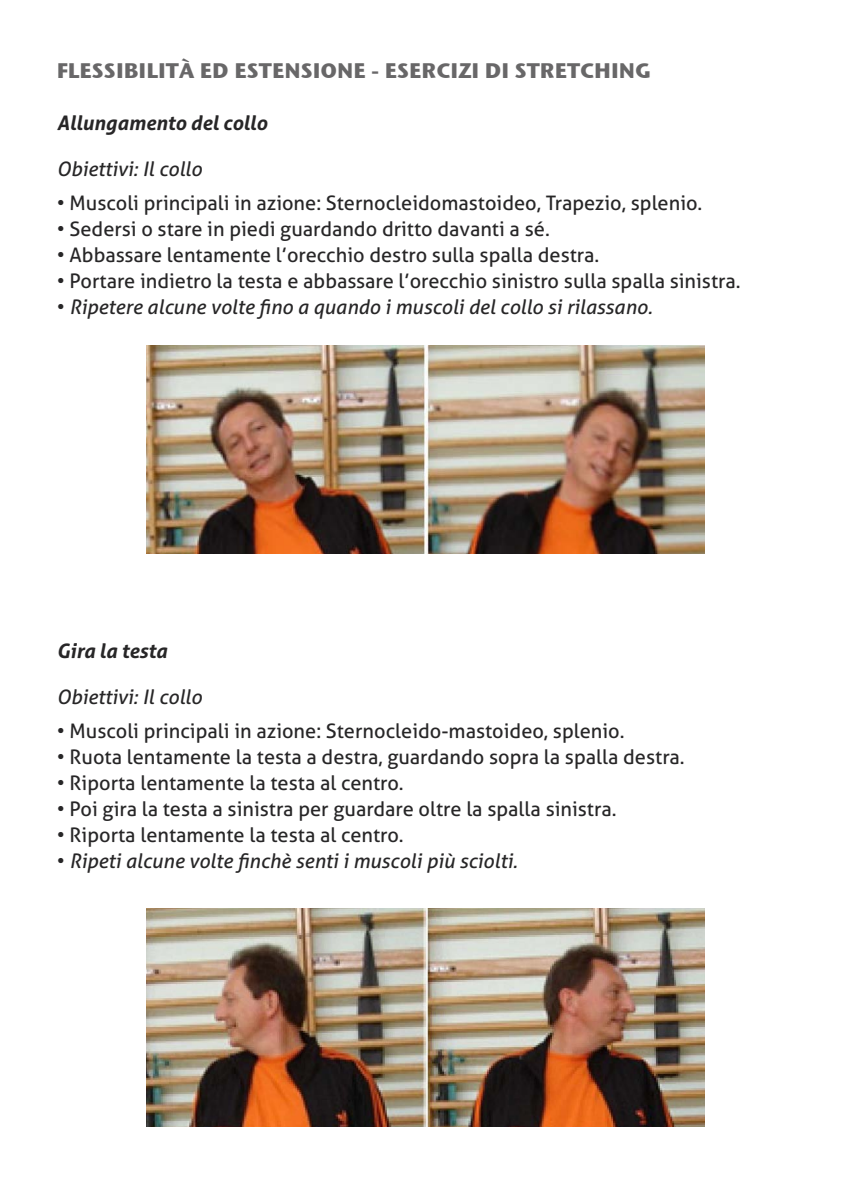
<style>
.page{position:relative;width:851px;height:1191px;background:#fff}
.page>*{position:absolute;margin:0;border:0;box-sizing:border-box;transform-origin:0 0}
.t1{font:21px "Stone Sans ITCTT Bold";color:#686768}
.t2{font:20px "Aller";color:#272627}
.t3{font:italic 20px "Aller";color:#272627}
.t4{font:italic 700 20px "Aller";color:#272627}
.s1{font-style:normal}
</style>
<div class="page">
<img style="left:146px;top:346px;width:558px;height:207px">
<img style="left:146px;top:908px;width:558px;height:218px">
<p class="t1" style="left:57px;top:57px;width:595px">FLESSIBILITÀ ED ESTENSIONE - ESERCIZI DI STRETCHING</p>
<p class="t4" style="left:57px;top:111px;width:212px">Allungamento del collo</p>
<p class="t3" style="left:57px;top:157px;width:147px">Obiettivi: Il collo</p>
<p class="t2" style="left:57px;top:191px;width:647px">• Muscoli principali in azione: Sternocleidomastoideo, Trapezio, splenio.</p>
<p class="t2" style="left:57px;top:217px;width:494px">• Sedersi o stare in piedi guardando dritto davanti a sé.</p>
<p class="t2" style="left:57px;top:243px;width:544px">• Abbassare lentamente l’orecchio destro sulla spalla destra.</p>
<p class="t2" style="left:57px;top:269px;width:685px">• Portare indietro la testa e abbassare l’orecchio sinistro sulla spalla sinistra.</p>
<p class="t3" style="left:57px;top:295px;width:597px"><span class="s1">•</span> Ripetere alcune volte fino a quando i muscoli del collo si rilassano.</p>
<p class="t4" style="left:57px;top:639px;width:112px">Gira la testa</p>
<p class="t3" style="left:57px;top:685px;width:147px">Obiettivi: Il collo</p>
<p class="t2" style="left:57px;top:719px;width:569px">• Muscoli principali in azione: Sternocleido-mastoideo, splenio.</p>
<p class="t2" style="left:57px;top:745px;width:629px">• Ruota lentamente la testa a destra, guardando sopra la spalla destra.</p>
<p class="t2" style="left:57px;top:771px;width:348px">• Riporta lentamente la testa al centro.</p>
<p class="t2" style="left:57px;top:797px;width:561px">• Poi gira la testa a sinistra per guardare oltre la spalla sinistra.</p>
<p class="t2" style="left:57px;top:823px;width:348px">• Riporta lentamente la testa al centro.</p>
<p class="t3" style="left:57px;top:849px;width:462px"><span class="s1">•</span> Ripeti alcune volte finchè senti i muscoli più sciolti.</p>
</div>
